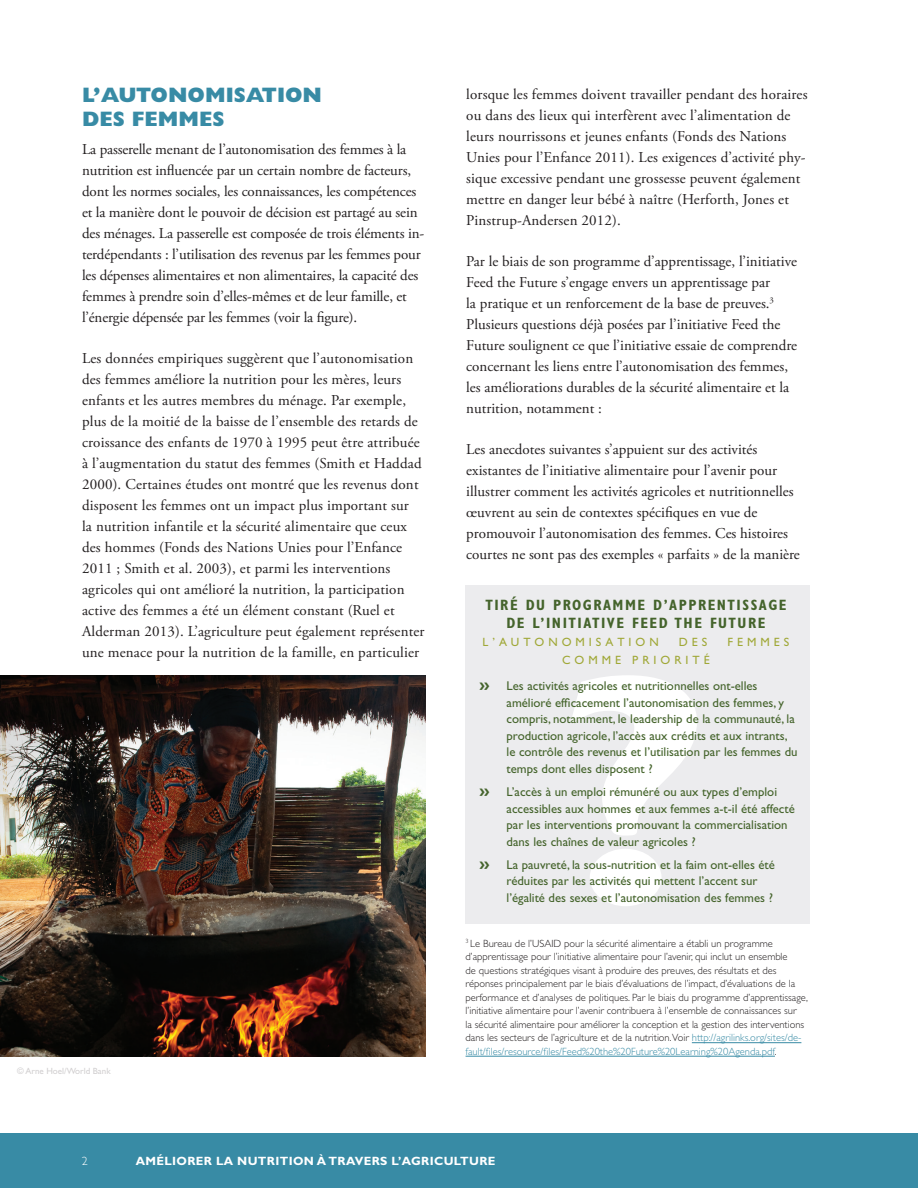
<style>
.page{position:relative;width:918px;height:1188px;background:#fff}
.page>*{position:absolute;margin:0;border:0;box-sizing:border-box;transform-origin:0 0}
.t1{font:700 330px "Gill Sans Std";color:#fff;scale:1.25 1}
.subhead_1{font:800 21px/24px "Gill Sans Std";color:#388ba5}
.body_text{font:15px/21px "Adobe Garamond Pro";color:#231f20}
.t2{font:700 condensed 15px/18px "Gill Sans Std";letter-spacing:.1em;color:#45642c;text-align:center}
.body_text-2{font:12.75px/16.5px "Gill Sans Std";color:#45642c}
.t3{font:700 12px "Gill Sans Std";letter-spacing:.03em;color:#fff}
.t4{font:12px "Gill Sans Std";letter-spacing:.33em;color:#a0a837}
.t5{font:300 12px "Gill Sans Std";color:#fff}
.footnotes{font:300 10.5px/13.5px "Gill Sans Std";color:#231f20}
.t6{font:9px "Gill Sans Std";color:#d2d0d1}
.s1{font-weight:700;font-size:16.5px}
.s2{color:#388ba5}
</style>
<div class="page">
<div style="left:0;top:1133px;width:918px;height:55px;background:#388ba5"></div>
<img style="left:0;top:675px;width:426px;height:382px">
<div style="left:465px;top:585px;width:344px;height:339px;background:#ececee"></div>
<hr style="left:692px;top:1042px;width:109px;height:1px;background:#388ba5">
<hr style="left:466px;top:1056px;width:309px;height:1px;background:#388ba5">
<h1 class="subhead_1" style="left:82px;top:83px;width:242px">L’AUTONOMISATION<br>DES FEMMES</h1>
<p class="body_text" style="left:82px;top:139px;width:344px">La passerelle menant de l’autonomisation des femmes à la nutrition est influencée par un certain nombre de facteurs, dont les normes sociales, les connaissances, les compétences et la manière dont le pouvoir de décision est partagé au sein des ménages. La passerelle est composée de trois éléments in&shy;terdépendants : l’utilisation des revenus par les femmes pour les dépenses alimentaires et non alimentaires, la capacité des femmes à prendre soin d’elles-mêmes et de leur famille, et l’énergie dépensée par les femmes (voir la figure).</p>
<p class="body_text" style="left:82px;top:348px;width:344px">Les données empiriques suggèrent que l’autonomisation des femmes améliore la nutrition pour les mères, leurs enfants et les autres membres du ménage. Par exemple, plus de la moitié de la baisse de l’ensemble des retards de croissance des enfants de 1970 à 1995 peut être attribuée à l’augmentation du statut des femmes (Smith et Haddad 2000). Certaines études ont montré que les revenus dont disposent les femmes ont un impact plus important sur<br>la nutrition infantile et la sécurité alimentaire que ceux des hommes (Fonds des Nations Unies pour l’Enfance 2011 ; Smith et al. 2003), et parmi les interventions agricoles qui ont amélioré la nutrition, la participation active des femmes a été un élément constant (Ruel et Alderman 2013). L’agriculture peut également représenter une menace pour la nutrition de la famille, en particulier</p>
<p class="t6" style="left:17px;top:1066px;width:95px">© Arne Hoel/World Bank</p>
<p class="body_text" style="left:466px;top:84px;width:343px">lorsque les femmes doivent travailler pendant des horaires ou dans des lieux qui interfèrent avec l’alimentation de leurs nourrissons et jeunes enfants (Fonds des Nations Unies pour l’Enfance 2011). Les exigences d’activité phy&shy;sique excessive pendant une grossesse peuvent également mettre en danger leur bébé à naître (Herforth, Jones et Pinstrup-Andersen 2012).</p>
<p class="body_text" style="left:466px;top:251px;width:332px">Par le biais de son programme d’apprentissage, l’initiative Feed the Future s’engage envers un apprentissage par<br>la pratique et un renforcement de la base de preuves.<sup>3<br></sup>Plusieurs questions déjà posées par l’initiative Feed the Future soulignent ce que l’initiative essaie de comprendre concernant les liens entre l’autonomisation des femmes, les améliorations durables de la sécurité alimentaire et la nutrition, notamment :</p>
<p class="body_text" style="left:466px;top:439px;width:335px">Les anecdotes suivantes s’appuient sur des activités existantes de l’initiative alimentaire pour l’avenir pour illustrer comment les activités agricoles et nutritionnelles œuvrent au sein de contextes spécifiques en vue de promouvoir l’autonomisation des femmes. Ces histoires courtes ne sont pas des exemples « parfaits » de la manière</p>
<p class="t2" style="left:485px;top:595px;width:303px">TIRÉ DU PROGRAMME D’APPRENTISSAGE<br>DE L’INITIATIVE FEED THE FUTURE</p>
<p class="t4" style="left:483px;top:635px;width:178px">L’AUTONOMISATION</p>
<p class="t4" style="left:679px;top:635px;width:30px">DES</p>
<p class="t4" style="left:728px;top:635px;width:63px">FEMMES</p>
<p class="t4" style="left:562px;top:653px;width:149px">COMME PRIORITÉ</p>
<h1 class="t1" style="left:560px;top:597px;width:125px">?</h1>
<p class="body_text-2" style="left:507px;top:678px;width:293px;text-indent:-27px"><span class="s1">››</span> Les activités agricoles et nutritionnelles ont-elles amélioré efficacement l’autonomisation des femmes, y compris, notamment, le leadership de la communauté, la production agricole, l’accès aux crédits et aux intrants, le contrôle des revenus et l’utilisation par les femmes du temps dont elles disposent ?</p>
<p class="body_text-2" style="left:507px;top:784px;width:290px;text-indent:-27px"><span class="s1">››</span> L’accès à un emploi rémunéré ou aux types d’emploi accessibles aux hommes et aux femmes a-t-il été affecté par les interventions promouvant la commercialisation dans les chaînes de valeur agricoles ?</p>
<p class="body_text-2" style="left:507px;top:856px;width:270px;text-indent:-27px"><span class="s1">››</span> La pauvreté, la sous-nutrition et la faim ont-elles été réduites par les activités qui mettent l’accent sur l’égalité des sexes et l’autonomisation des femmes ?</p>
<p class="footnotes" style="left:466px;top:937px;width:344px"><sup>3</sup> Le Bureau de l’USAID pour la sécurité alimentaire a établi un programme d’apprentissage pour l’initiative alimentaire pour l’avenir, qui inclut un ensemble<br>de questions stratégiques visant à produire des preuves, des résultats et des réponses principalement par le biais d’évaluations de l’impact, d’évaluations de la performance et d’analyses de politiques. Par le biais du programme d’apprentissage, l’initiative alimentaire pour l’avenir contribuera à l’ensemble de connaissances sur<br>la sécurité alimentaire pour améliorer la conception et la gestion des interventions dans les secteurs de l’agriculture et de la nutrition.Voir <span class="s2">http://agrilinks.org/sites/de&shy;fault/files/resource/files/Feed%20the%20Future%20Learning%20Agenda.pdf</span>.</p>
<p class="t5" style="left:82px;top:1154px;width:7px">2</p>
<p class="t3" style="left:136px;top:1153px;width:361px">AMÉLIORER LA NUTRITION À TRAVERS L’AGRICULTURE</p>
</div>
